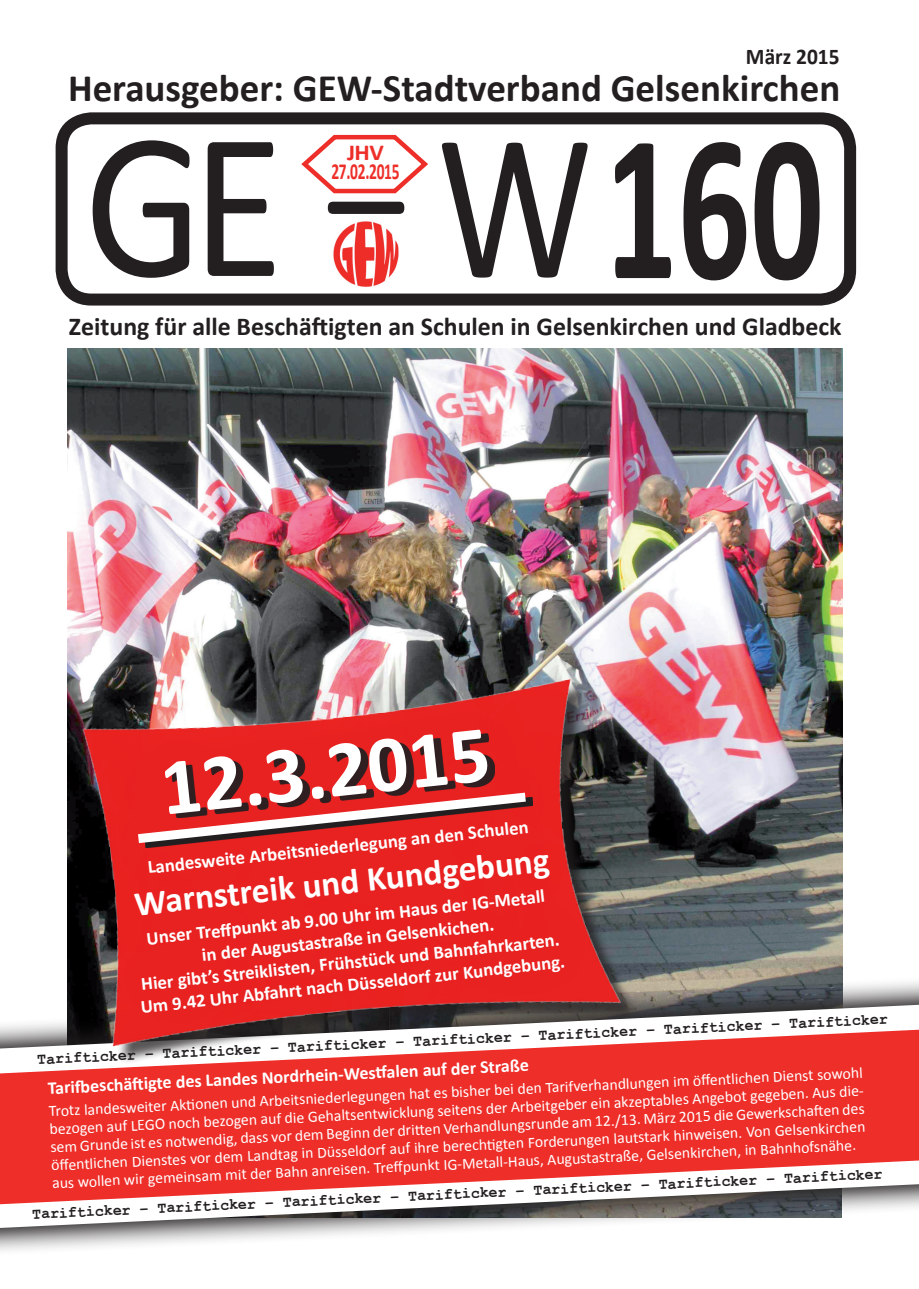
<style>
.page{position:relative;width:919px;height:1289px;background:#fff}
.page>*{position:absolute;margin:0;border:0;box-sizing:border-box;transform-origin:0 0}
.t1{font:211.5px "Calibri";color:#231f20;scale:.89 1}
.t2{font:700 81px "Calibri";color:#fff}
.t3{font:700 39px "Calibri";color:#231f20}
.t4{font:700 35.25px "Calibri";color:#fff}
.t5{font:700 25.8px "Calibri";color:#231f20}
.t6{font:700 23.1px "Calibri";letter-spacing:-.02em;color:#ee2e29;scale:.67 1}
.t7{font:700 22.8px "Calibri";color:#ee2e29;scale:1.07 1}
.t8{font:700 22.5px "Calibri";color:#231f20;scale:.95 1}
.t9{font:700 18.75px/22.5px "Calibri";color:#fff;text-align:center}
.t10{font:700 18px "Calibri";color:#fff}
.t11{font:700 16.05px "Courier New";color:#231f20;scale:.93 1}
.t12{font:15.75px/18px "Calibri";color:#fff}
.s1{font-size:183px}
.s2{font-weight:700}
</style>
<div class="page">
<div style="left:56px;top:112px;width:800px;height:193px;border:12px solid #231f20;border-radius:30px"></div>
<svg style="left:301px;top:134px;width:127px;height:60px"></svg>
<img style="left:333px;top:221px;width:66px;height:66px">
<img style="left:67px;top:348px;width:775px;height:627px">
<svg style="left:0;top:975px;width:918px;height:276px"></svg>
<svg style="left:0;top:1004px;width:918px;height:223px"></svg>
<svg style="left:0;top:1029px;width:918px;height:175px;background:#eb4f4b"></svg>
<img style="left:5px;top:642px;width:635px;height:456px">
<div style="left:172px;top:733px;width:323px;height:85px;background:#231f20;opacity:.94"></div>
<svg style="left:128px;top:787px;width:407px;height:61px;background:#c93f40"></svg>
<h3 class="t8" style="left:746px;top:42px;width:100px">März 2015</h3>
<h3 class="t3" style="left:68px;top:63px;width:773px">Herausgeber: GEW-Stadtverband Gelsenkirchen</h3>
<h1 class="t1" style="left:84px;top:72px;width:832px">GE <span class="s1">-</span>W<span class="s2">160</span></h1>
<h3 class="t7" style="left:347px;top:138px;width:36px">JHV</h3>
<h3 class="t6" style="left:331px;top:156px;width:103px">27.02.2015</h3>
<h3 class="t5" style="left:69px;top:310px;width:774px">Zeitung für alle Beschäftigten an Schulen in Gelsenkirchen und Gladbeck</h3>
<h2 class="t2" style="left:155px;top:736px;width:332px;rotate:-6deg">12.3.2015</h2>
<p class="t9" style="left:146px;top:855px;width:384px;rotate:-6deg">Landesweite Arbeitsniederlegung an den Schulen</p>
<h3 class="t4" style="left:132px;top:881px;width:418px;rotate:-6deg">Warnstreik und Kundgebung</h3>
<p class="t9" style="left:132px;top:928px;width:428px;rotate:-6deg">Unser Treff punkt ab 9.00 Uhr im Haus der IG-Metall<br>in der Augustastraße in Gelsenkichen.<br>Hier gibt’s Streiklisten, Frühstück und Bahnfahrkarten.<br>Um 9.42 Uhr Abfahrt nach Düsseldorf zur Kundgebung.</p>
<p class="t11" style="left:37px;top:1051px;width:916px;rotate:-3deg">Tarifticker – Tarifticker – Tarifticker – Tarifticker – Tarifticker – Tarifticker – Tarifticker</p>
<p class="t10" style="left:47px;top:1077px;width:483px;rotate:-3deg">Tarifb eschäft igte des Landes Nordrhein-Westf alen auf der Straße</p>
<p class="t12" style="left:48px;top:1104px;width:819px;rotate:-3deg">Trotz landesweiter Akti onen und Arbeitsniederlegungen hat es bisher bei den Tarifverhandlungen im öff entlichen Dienst sowohl bezogen auf LEGO noch bezogen auf die Gehaltsentwicklung seitens der Arbeitgeber ein akzeptables Angebot gegeben. Aus die&shy;sem Grunde ist es notwendig, dass vor dem Beginn der dritt en Verhandlungsrunde am 12./13. März 2015 die Gewerkschaft en des öff entlichen Dienstes vor dem Landtag in Düsseldorf auf ihre berechti gten Forderungen lautstark hinweisen. Von Gelsenkirchen aus wollen wir gemeinsam mit der Bahn anreisen. Treff punkt IG-Metall-Haus, Augustastraße, Gelsenkirchen, in Bahnhofsnähe.</p>
<p class="t11" style="left:32px;top:1205px;width:916px;rotate:-3deg">Tarifticker – Tarifticker – Tarifticker – Tarifticker – Tarifticker – Tarifticker – Tarifticker</p>
</div>
